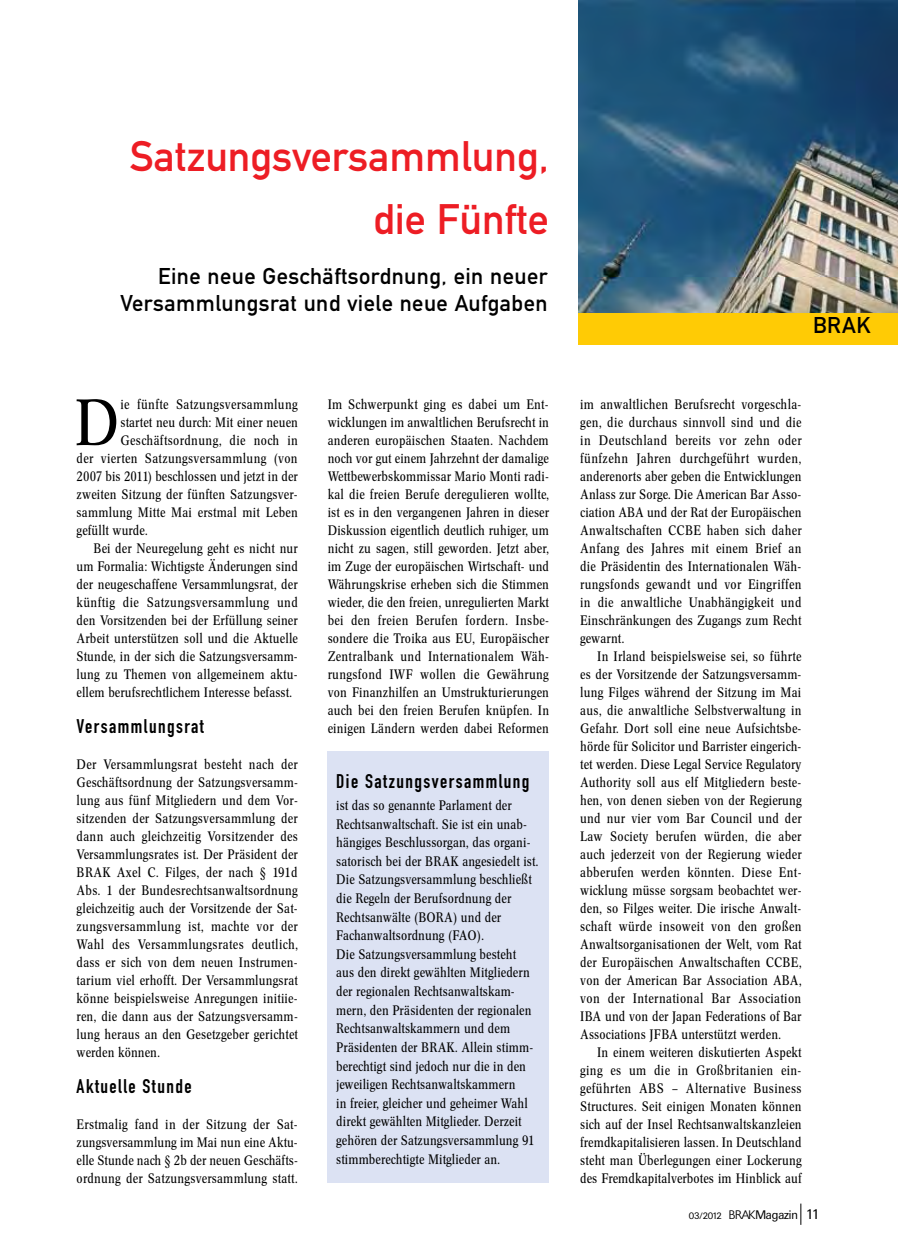
<style>
.page{position:relative;width:898px;height:1259px;background:#fff}
.page>*{position:absolute;margin:0;border:0;box-sizing:border-box;transform-origin:0 0}
.t1{font:64.05px "Concorde Condensed BQ";color:#000}
.t2{font:42px/63px "DIN Mittelschrift";color:#ed1d24;text-align:right}
.t3{font:22.5px/27px "DIN Mittelschrift";letter-spacing:.02em;color:#000;text-align:right}
.t4{font:19.5px "DIN Engschrift";letter-spacing:.075em;color:#000}
.t5{font:13.5px/18px "Concorde Condensed BQ";letter-spacing:.01em;color:#000;text-align:justify}
.t6{font:13.5px "Concorde Condensed BQ";letter-spacing:.03em;color:#000}
.t7{font:9px "Ultimate";letter-spacing:-.07em;color:#000;scale:.95 1}
.s1{font-family:"Chantilly";font-weight:300;font-size:12px}
.s2{font-size:12px}
.s3{font-size:13.5px}
</style>
<div class="page">
<svg style="left:800px;top:1203px;width:1px;height:21px"></svg>
<img style="left:578px;top:0;width:319px;height:313px">
<div style="left:578px;top:313px;width:319px;height:31px;background:#ffcb05"></div>
<div style="left:327px;top:751px;width:222px;height:431px;background:#dce2f3"></div>
<h2 class="t2" style="left:130px;top:124px;width:420px">Satzungsversammlung, die Fünfte</h2>
<h3 class="t3" style="left:120px;top:263px;width:428px">Eine neue Geschäftsordnung, ein neuer<br>Versammlungsrat und viele neue Aufgaben</h3>
<h3 class="t3" style="left:812px;top:312px;width:59px">BRAK</h3>
<h1 class="t1" style="left:74px;top:385px;width:47px">D</h1>
<p class="t5" style="left:120px;top:395px;width:179px">ie fünfte Satzungsversammlung</p>
<p class="t5" style="left:120px;top:413px;width:179px">startet neu durch: Mit einer neuen</p>
<p class="t6" style="left:120px;top:432px;width:179px">Geschäftsordnung, die noch in</p>
<p class="t5" style="left:77px;top:449px;width:222px">der vierten Satzungsversammlung (von</p>
<p class="t5" style="left:77px;top:467px;width:222px">2007 bis 2011) beschlossen und jetzt in der</p>
<p class="t5" style="left:77px;top:485px;width:223px">zweiten Sitzung der fünften Satzungsver-</p>
<p class="t5" style="left:77px;top:503px;width:222px">sammlung Mitte Mai erstmal mit Leben</p>
<p class="t5" style="left:77px;top:521px;width:72px">gefüllt wurde.</p>
<p class="t5" style="left:94px;top:539px;width:205px">Bei der Neuregelung geht es nicht nur</p>
<p class="t5" style="left:77px;top:557px;width:223px">um Formalia: Wichtigste Änderungen sind</p>
<p class="t5" style="left:77px;top:575px;width:222px">der neugeschaffene Versammlungsrat, der</p>
<p class="t6" style="left:77px;top:594px;width:223px">künftig die Satzungsversammlung und</p>
<p class="t5" style="left:77px;top:611px;width:222px">den Vorsitzenden bei der Erfüllung seiner</p>
<p class="t5" style="left:77px;top:629px;width:223px">Arbeit unterstützen soll und die Aktuelle</p>
<p class="t5" style="left:77px;top:647px;width:223px">Stunde, in der sich die Satzungsversamm-</p>
<p class="t5" style="left:77px;top:665px;width:223px">lung zu Themen von allgemeinem aktu-</p>
<p class="t5" style="left:77px;top:683px;width:217px">ellem berufsrechtlichem Interesse befasst.</p>
<h3 class="t4" style="left:77px;top:714px;width:129px">Versammlungsrat</h3>
<p class="t5" style="left:77px;top:755px;width:223px">Der Versammlungsrat besteht nach der Geschäftsordnung der Satzungsversamm&shy;lung aus fünf Mitgliedern und dem Vor&shy;sitzenden der Satzungsversammlung der dann auch gleichzeitig Vorsitzender des Versammlungsrates ist. Der Präsident der BRAK Axel C. Filges, der nach § 191d Abs. 1 der Bundesrechtsanwaltsordnung gleichzeitig auch der Vorsitzende der Sat&shy;zungsversammlung ist, machte vor der Wahl des Versammlungsrates deutlich, dass er sich von dem neuen Instrumen&shy;tarium viel erhofft. Der Versammlungsrat könne beispielsweise Anregungen initiie&shy;ren, die dann aus der Satzungsversamm&shy;lung heraus an den Gesetzgeber gerichtet werden können.</p>
<h3 class="t4" style="left:77px;top:1074px;width:117px">Aktuelle Stunde</h3>
<p class="t5" style="left:77px;top:1115px;width:223px">Erstmalig fand in der Sitzung der Sat&shy;zungsversammlung im Mai nun eine Aktu&shy;elle Stunde nach § 2b der neuen Geschäfts&shy;ordnung der Satzungsversammlung statt.</p>
<p class="t5" style="left:327px;top:395px;width:223px">Im Schwerpunkt ging es dabei um Ent&shy;wicklungen im anwaltlichen Berufsrecht in anderen europäischen Staaten. Nachdem noch vor gut einem Jahrzehnt der damalige Wettbewerbskommissar Mario Monti radi&shy;kal die freien Berufe deregulieren wollte, ist es in den vergangenen Jahren in dieser Diskussion eigentlich deutlich ruhiger, um nicht zu sagen, still geworden. Jetzt aber, im Zuge der europäischen Wirtschaft- und Währungskrise erheben sich die Stimmen wieder, die den freien, unregulierten Markt bei den freien Berufen fordern. Insbe&shy;sondere die Troika aus EU, Europäischer Zentralbank und Internationalem Wäh&shy;rungsfond IWF wollen die Gewährung von Finanzhilfen an Umstrukturierungen auch bei den freien Berufen knüpfen. In einigen Ländern werden dabei Reformen</p>
<p class="t5" style="left:580px;top:395px;width:223px">im anwaltlichen Berufsrecht vorgeschla&shy;gen, die durchaus sinnvoll sind und die in Deutschland bereits vor zehn oder fünfzehn Jahren durchgeführt wurden, anderenorts aber geben die Entwicklungen Anlass zur Sorge. Die American Bar Asso&shy;ciation ABA und der Rat der Europäischen Anwaltschaften CCBE haben sich daher Anfang des Jahres mit einem Brief an die Präsidentin des Internationalen Wäh&shy;rungsfonds gewandt und vor Eingriffen in die anwaltliche Unabhängigkeit und Einschränkungen des Zugangs zum Recht gewarnt.</p>
<p class="t5" style="left:580px;top:647px;width:223px;text-indent:17px">In Irland beispielsweise sei, so führte es der Vorsitzende der Satzungsversamm&shy;lung Filges während der Sitzung im Mai aus, die anwaltliche Selbstverwaltung in Gefahr. Dort soll eine neue Aufsichtsbe&shy;hörde für Solicitor und Barrister eingerich&shy;tet werden. Diese Legal Service Regulatory Authority soll aus elf Mitgliedern beste&shy;hen, von denen sieben von der Regierung und nur vier vom Bar Council und der Law Society berufen würden, die aber auch jederzeit von der Regierung wieder abberufen werden könnten. Diese Ent&shy;wicklung müsse sorgsam beobachtet wer&shy;den, so Filges weiter. Die irische Anwalt&shy;schaft würde insoweit von den großen Anwaltsorganisationen der Welt, vom Rat der Europäischen Anwaltschaften CCBE, von der American Bar Association ABA, von der International Bar Association IBA und von der Japan Federations of Bar Associations JFBA unterstützt werden.</p>
<p class="t5" style="left:580px;top:1043px;width:223px;text-indent:17px">In einem weiteren diskutierten Aspekt ging es um die in Großbritanien ein&shy;geführten ABS – Alternative Business Structures. Seit einigen Monaten können sich auf der Insel Rechtsanwaltskanzleien fremdkapitalisieren lassen. In Deutschland steht man Überlegungen einer Lockerung des Fremdkapitalverbotes im Hinblick auf</p>
<h3 class="t4" style="left:336px;top:769px;width:195px">Die Satzungsversammlung</h3>
<p class="t5" style="left:336px;top:796px;width:204px;line-height:18.6px;text-align:left">ist das so genannte Parlament der Rechtsanwaltschaft. Sie ist ein unab&shy;hängiges Beschlussorgan, das organi&shy;satorisch bei der BRAK angesiedelt ist.<br>Die Satzungsversammlung beschließt die Regeln der Berufsordnung der Rechtsanwälte (BORA) und der Fachanwaltsordnung (FAO).<br>Die Satzungsversammlung besteht<br>aus den direkt gewählten Mitgliedern der regionalen Rechtsanwaltskam&shy;mern, den Präsidenten der regionalen Rechtsanwaltskammern und dem Präsidenten der BRAK. Allein stimm&shy;berechtigt sind jedoch nur die in den jeweiligen Rechtsanwaltskammern<br>in freier, gleicher und geheimer Wahl direkt gewählten Mitglieder. Derzeit gehören der Satzungsversammlung 91 stimmberechtigte Mitglieder an.</p>
<p class="t7" style="left:688px;top:1210px;width:140px">03/2012 <span class="s1">BRAK</span><span class="s2">Magazin</span> <span class="s3">11</span></p>
</div>
